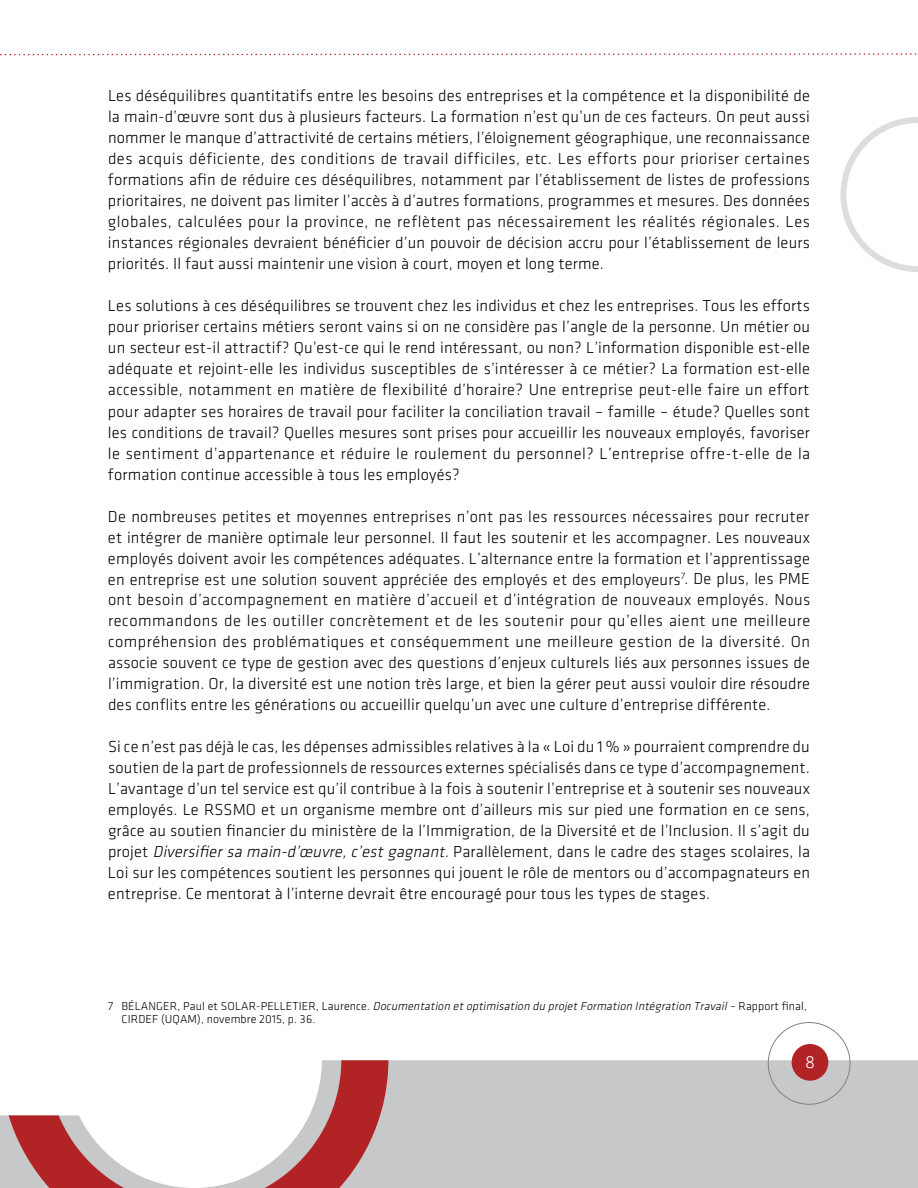
<style>
.page{position:relative;width:918px;height:1188px;background:#fff}
.page>*{position:absolute;margin:0;border:0;box-sizing:border-box;transform-origin:0 0}
.t1{font:300 18px "Klavika";color:#fff}
.t2{font:300 16.5px/21px "Klavika";letter-spacing:.01em;color:#000;text-align:justify}
.t3{font:300 12px/13.5px "Klavika";letter-spacing:.01em;color:#000}
.s1{font-style:italic}
</style>
<div class="page">
<svg style="left:840px;top:117px;width:78px;height:155px"></svg>
<div style="left:388px;top:1060px;width:530px;height:128px;background:#c7c8ca"></div>
<svg style="left:0;top:1060px;width:388px;height:128px"></svg>
<div style="left:792px;top:1044px;width:36px;height:37px;background:#b22325;border-radius:50%"></div>
<svg style="left:0;top:53px;width:917px;height:3px"></svg>
<div style="left:768px;top:1022px;width:82px;height:83px;border:1px solid #808285;border-radius:50%"></div>
<p class="t2" style="left:108px;top:86px;width:704px">Les déséquilibres quantitatifs entre les besoins des entreprises et la compétence et la disponibilité de la main-d’œuvre sont dus à plusieurs facteurs. La formation n’est qu’un de ces facteurs. On peut aussi nommer le manque d’attractivité de certains métiers, l’éloignement géographique, une reconnaissance des acquis déficiente, des conditions de travail difficiles, etc. Les efforts pour prioriser certaines formations afin de réduire ces déséquilibres, notamment par l’établissement de listes de professions prioritaires, ne doivent pas limiter l’accès à d’autres formations, programmes et mesures. Des données globales, calculées pour la province, ne reflètent pas nécessairement les réalités régionales. Les instances régionales devraient bénéficier d’un pouvoir de décision accru pour l’établissement de leurs priorités. Il faut aussi maintenir une vision à court, moyen et long terme.</p>
<p class="t2" style="left:108px;top:296px;width:704px">Les solutions à ces déséquilibres se trouvent chez les individus et chez les entreprises. Tous les efforts pour prioriser certains métiers seront vains si on ne considère pas l’angle de la personne. Un métier ou un secteur est-il attractif? Qu’est-ce qui le rend intéressant, ou non? L’information disponible est-elle adéquate et rejoint-elle les individus susceptibles de s’intéresser à ce métier? La formation est-elle accessible, notamment en matière de flexibilité d’horaire? Une entreprise peut-elle faire un effort pour adapter ses horaires de travail pour faciliter la conciliation travail – famille – étude? Quelles sont les conditions de travail? Quelles mesures sont prises pour accueillir les nouveaux employés, favoriser le sentiment d’appartenance et réduire le roulement du personnel? L’entreprise offre-t-elle de la formation continue accessible à tous les employés?</p>
<p class="t2" style="left:108px;top:506px;width:704px">De nombreuses petites et moyennes entreprises n’ont pas les ressources nécessaires pour recruter et intégrer de manière optimale leur personnel. Il faut les soutenir et les accompagner. Les nouveaux employés doivent avoir les compétences adéquates. L’alternance entre la formation et l’apprentissage en entreprise est une solution souvent appréciée des employés et des employeurs<sup>7</sup>. De plus, les PME ont besoin d’accompagnement en matière d’accueil et d’intégration de nouveaux employés. Nous recommandons de les outiller concrètement et de les soutenir pour qu’elles aient une meilleure compréhension des problématiques et conséquemment une meilleure gestion de la diversité. On associe souvent ce type de gestion avec des questions d’enjeux culturels liés aux personnes issues de l’immigration. Or, la diversité est une notion très large, et bien la gérer peut aussi vouloir dire résoudre des conflits entre les générations ou accueillir quelqu’un avec une culture d’entreprise différente.</p>
<p class="t2" style="left:108px;top:737px;width:704px;text-align:left">Si ce n’est pas déjà le cas, les dépenses admissibles relatives à la « Loi du 1 % » pourraient comprendre du soutien de la part de professionnels de ressources externes spécialisés dans ce type d’accompagnement.<br>L’avantage d’un tel service est qu’il contribue à la fois à soutenir l’entreprise et à soutenir ses nouveaux employés. Le RSSMO et un organisme membre ont d’ailleurs mis sur pied une formation en ce sens, grâce au soutien financier du ministère de la l’Immigration, de la Diversité et de l’Inclusion. Il s’agit du projet <span class="s1">Diversifier sa main-d’œuvre, c’est gagnant.</span> Parallèlement, dans le cadre des stages scolaires, la Loi sur les compétences soutient les personnes qui jouent le rôle de mentors ou d’accompagnateurs en entreprise. Ce mentorat à l’interne devrait être encouragé pour tous les types de stages.</p>
<p class="t3" style="left:121px;top:999px;width:687px;text-indent:-13px">7 B É LA N G E R , P a u l e t S O LA R - P E L L E T I E R , L a u re n c e . <span class="s1">Documentation et optimisation du projet Formation Intégration Travail–</span> R a p p o rt fi n a l ,<br>CIRDEF (UQAM), novembre 2015, p. 36.</p>
<p class="t1" style="left:805px;top:1052px;width:11px">8</p>
</div>
